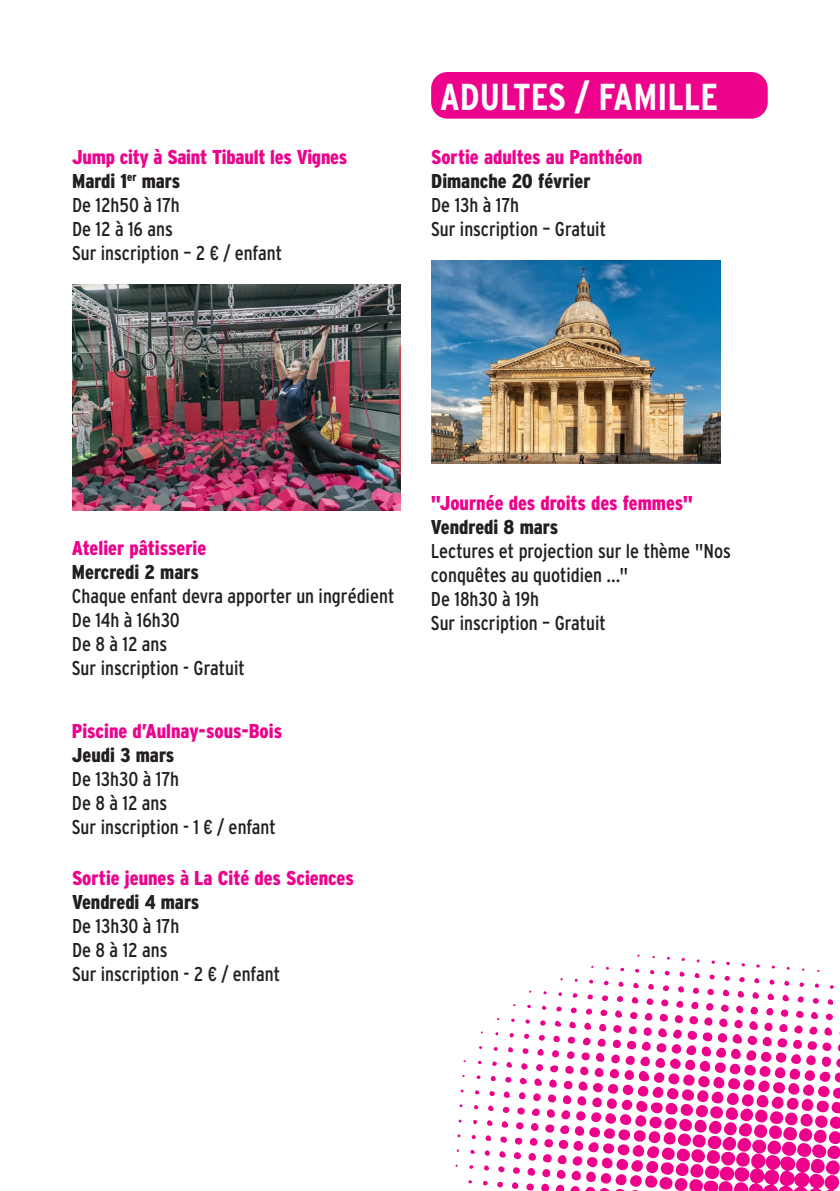
<style>
.page{position:relative;width:840px;height:1191px;background:#fff}
.page>*{position:absolute;margin:0;border:0;box-sizing:border-box;transform-origin:0 0}
.t1{font:700 condensed 37.4px "Interstate";color:#fff}
.t2{font:condensed 20px/24px "Interstate";color:#231f20}
.t3{font:900 condensed 20px "Interstate";color:#ed028c}
.t4{font:900 condensed 20px "Interstate";color:#231f20}
</style>
<div class="page">
<div style="left:431px;top:72px;width:336px;height:47px;background:#ed028c;border-radius:16px"></div>
<svg style="left:455px;top:954px;width:384px;height:237px"></svg>
<img style="left:72px;top:285px;width:328px;height:225px">
<img style="left:431px;top:261px;width:289px;height:202px">
<p class="t3" style="left:72px;top:145px;width:276px">Jump city à Saint Tibault les Vignes</p>
<p class="t4" style="left:72px;top:169px;width:110px">Mardi 1<sup>er</sup> mars</p>
<p class="t2" style="left:72px;top:192px;width:109px">De 12h50 à 17h</p>
<p class="t2" style="left:72px;top:216px;width:102px">De 12 à 16 ans</p>
<p class="t2" style="left:72px;top:240px;width:211px">Sur inscription – 2 € / enfant</p>
<p class="t1" style="left:439px;top:76px;width:280px">ADULTES / FAMILLE</p>
<p class="t3" style="left:431px;top:145px;width:212px">Sortie adultes au Panthéon</p>
<p class="t4" style="left:431px;top:169px;width:161px">Dimanche 20 février</p>
<p class="t2" style="left:431px;top:192px;width:89px">De 13h à 17h</p>
<p class="t2" style="left:431px;top:216px;width:176px">Sur inscription – Gratuit</p>
<p class="t3" style="left:72px;top:537px;width:136px">Atelier pâtisserie</p>
<p class="t4" style="left:72px;top:561px;width:128px">Mercredi 2 mars</p>
<p class="t2" style="left:72px;top:584px;width:324px">Chaque enfant devra apporter un ingrédient</p>
<p class="t2" style="left:72px;top:608px;width:109px">De 14h à 16h30</p>
<p class="t2" style="left:72px;top:632px;width:97px">De 8 à 12 ans</p>
<p class="t2" style="left:72px;top:656px;width:174px">Sur inscription - Gratuit</p>
<p class="t3" style="left:72px;top:719px;width:212px">Piscine d’Aulnay-sous-Bois</p>
<p class="t4" style="left:72px;top:743px;width:104px">Jeudi 3 mars</p>
<p class="t2" style="left:72px;top:766px;width:109px">De 13h30 à 17h</p>
<p class="t2" style="left:72px;top:790px;width:97px">De 8 à 12 ans</p>
<p class="t2" style="left:72px;top:814px;width:205px">Sur inscription - 1 € / enfant</p>
<p class="t3" style="left:72px;top:866px;width:283px">Sortie jeunes à La Cité des Sciences</p>
<p class="t4" style="left:72px;top:890px;width:129px">Vendredi 4 mars</p>
<p class="t2" style="left:72px;top:913px;width:109px">De 13h30 à 17h</p>
<p class="t2" style="left:72px;top:937px;width:97px">De 8 à 12 ans</p>
<p class="t2" style="left:72px;top:961px;width:209px">Sur inscription - 2 € / enfant</p>
<p class="t3" style="left:430px;top:491px;width:263px">"Journée des droits des femmes"</p>
<p class="t4" style="left:430px;top:515px;width:129px">Vendredi 8 mars</p>
<p class="t2" style="left:430px;top:538px;width:301px">Lectures et projection sur le thème "Nos conquêtes au quotidien ..."</p>
<p class="t2" style="left:430px;top:586px;width:109px">De 18h30 à 19h</p>
<p class="t2" style="left:430px;top:610px;width:176px">Sur inscription – Gratuit</p>
</div>
